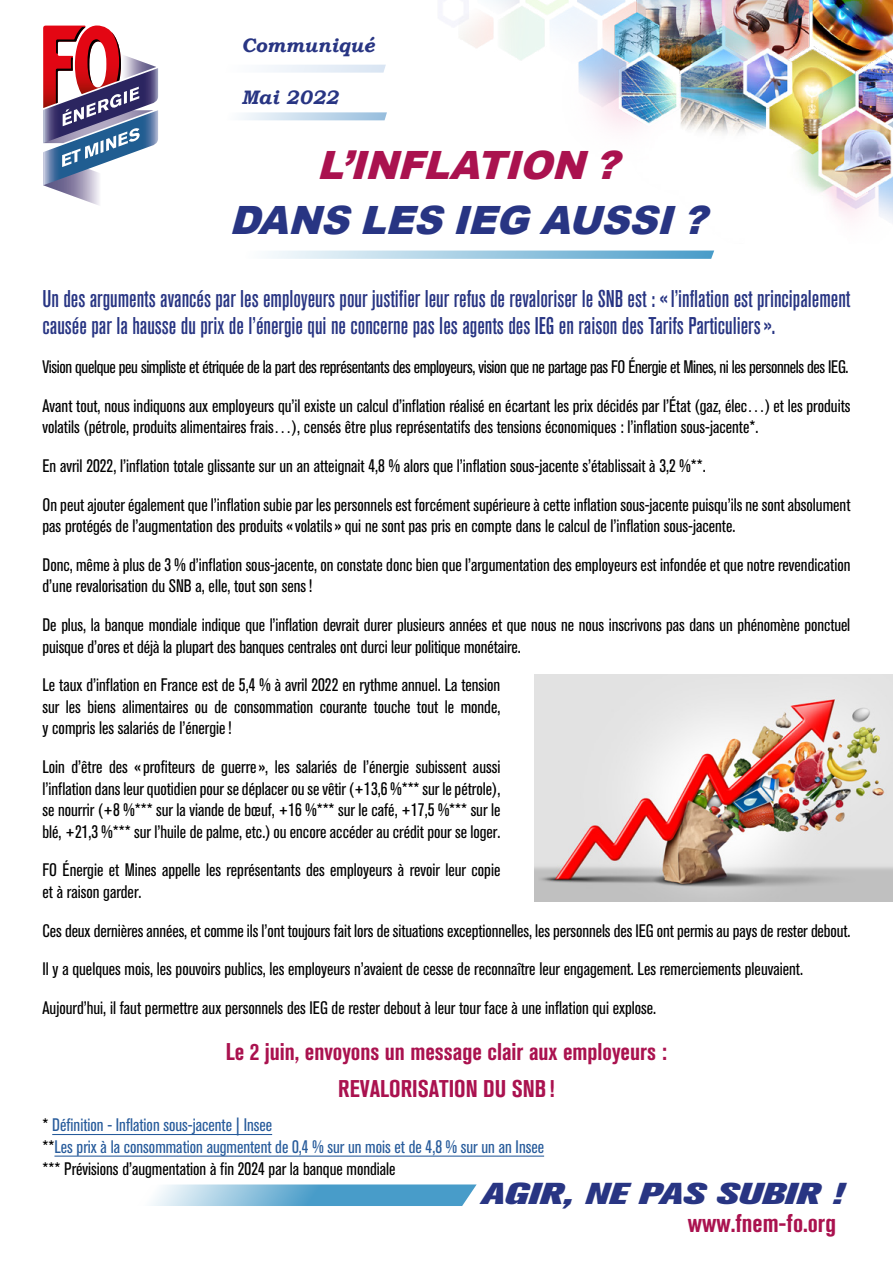
<style>
.page{position:relative;width:893px;height:1263px;background:#fff}
.page>*{position:absolute;margin:0;border:0;box-sizing:border-box;transform-origin:0 0}
.t1{font:italic 900 39px "Arial";color:#283583}
.t2{font:italic 900 39px "Arial";color:#aa124f}
.t3{font:italic 800 30px "Akzidenz Grotesk BQ";color:#283583;scale:1.4 1}
.t4{font:700 condensed 25.5px "Akzidenz Grotesk BQ";color:#aa124f}
.t5{font:24px/27.3px "Akzidenz Grotesk BQ Md Cnd Alt";color:#283583}
.t6{font:700 condensed 24px "Akzidenz Grotesk BQ";color:#aa124f}
.t7{font:italic 700 19.5px "Bookman Old Style";color:#283583}
.t8{font:condensed 18px/21.6px "Akzidenz Grotesk BQ";color:#000}
.t9{font:condensed 18px "Akzidenz Grotesk BQ";letter-spacing:-.02em;color:#000}
.t10{font:condensed 18px "Akzidenz Grotesk BQ";color:#275b9b}
.s1{color:#000}
</style>
<div class="page">
<svg style="left:151px;top:1184px;width:326px;height:22px;background:#7cb8d8"></svg>
<img style="left:93px;top:0;width:800px;height:223px">
<svg style="left:43px;top:26px;width:115px;height:180px"></svg>
<svg style="left:225px;top:65px;width:161px;height:8px"></svg>
<svg style="left:225px;top:112px;width:162px;height:8px"></svg>
<svg style="left:268px;top:251px;width:446px;height:8px;background:#a0cbe2"></svg>
<hr style="left:52px;top:1134px;width:220px;height:1px;background:#275b9b">
<hr style="left:54px;top:1155px;width:490px;height:2px;background:#275b9b">
<img style="left:534px;top:674px;width:359px;height:227px">
<p class="t7" style="left:241px;top:31px;width:134px">Communiqué</p>
<p class="t7" style="left:241px;top:83px;width:99px">Mai 2022</p>
<p class="t2" style="left:317px;top:137px;width:318px">L’INFLATION ?</p>
<p class="t1" style="left:229px;top:192px;width:493px">DANSLESIEG AUSSI?</p>
<p class="t5" style="left:43px;top:285px;width:809px">Un des arguments avancés par les employeurs pour justifier leur refus de revaloriser le SNB est : «l’inflation est principalement causée par la hausse du prix de l’énergie qui ne concerne pas les agents des IEG en raison des Tarifs Particuliers».</p>
<p class="t9" style="left:43px;top:357px;width:807px">Vision quelque peu simpliste et étriquée de la part des représentants des employeurs, vision que ne partage pas FO Énergie et Mines, ni les personnels des IEG.</p>
<p class="t8" style="left:43px;top:395px;width:809px">Avant tout, nous indiquons aux employeurs qu’il existe un calcul d’inflation réalisé en écartant les prix décidés par l’État (gaz, élec…) et les produits volatils (pétrole, produits alimentaires frais…), censés être plus représentatifs des tensions économiques : l’inflation sous-jacente*.</p>
<p class="t8" style="left:43px;top:455px;width:665px">En avril 2022, l’inflation totale glissante sur un an atteignait 4,8 % alors que l’inflation sous-jacente s’établissait à 3,2 %**.</p>
<p class="t8" style="left:43px;top:494px;width:809px">On peut ajouter également que l’inflation subie par les personnels est forcément supérieure à cette inflation sous-jacente puisqu’ils ne sont absolument pas protégés de l’augmentation des produits «volatils» qui ne sont pas pris en compte dans le calcul de l’inflation sous-jacente.</p>
<p class="t8" style="left:43px;top:554px;width:809px">Donc, même à plus de 3 % d’inflation sous-jacente, on constate donc bien que l’argumentation des employeurs est infondée et que notre revendication d’une revalorisation du SNB a, elle, tout son sens!</p>
<p class="t8" style="left:43px;top:614px;width:809px">De plus, la banque mondiale indique que l’inflation devrait durer plusieurs années et que nous ne nous inscrivons pas dans un phénomène ponctuel puisque d’ores et déjà la plupart des banques centrales ont durci leur politique monétaire.</p>
<p class="t8" style="left:43px;top:674px;width:459px;text-align:justify">Le taux d’inflation en France est de 5,4 % à avril 2022 en rythme annuel. La tension sur les biens alimentaires ou de consommation courante touche tout le monde, y compris les salariés de l’énergie!</p>
<p class="t8" style="left:43px;top:756px;width:459px;text-align:justify">Loin d’être des «profiteurs de guerre», les salariés de l’énergie subissent aussi l’inflation dans leur quotidien pour se déplacer ou se vêtir (+13,6 %*** sur le pétrole), se nourrir (+8 %*** sur la viande de bœuf, +16 %*** sur le café, +17,5 %*** sur le blé, +21,3 %*** sur l’huile de palme, etc.) ou encore accéder au crédit pour se loger.</p>
<p class="t8" style="left:43px;top:860px;width:459px">FO Énergie et Mines appelle les représentants des employeurs à revoir leur copie et à raison garder.</p>
<p class="t8" style="left:43px;top:920px;width:809px">Ces deux dernières années, et comme ils l’ont toujours fait lors de situations exceptionnelles, les personnels des IEG ont permis au pays de rester debout.</p>
<p class="t8" style="left:43px;top:958px;width:762px">Il y a quelques mois, les pouvoirs publics, les employeurs n’avaient de cesse de reconnaître leur engagement. Les remerciements pleuvaient.</p>
<p class="t8" style="left:43px;top:997px;width:615px">Aujourd’hui, il faut permettre aux personnels des IEG de rester debout à leur tour face à une inflation qui explose.</p>
<p class="t6" style="left:226px;top:1037px;width:443px">Le 2 juin, envoyons un message clair aux employeurs :</p>
<p class="t6" style="left:338px;top:1075px;width:218px">REVALORISATION DU SNB !</p>
<p class="t10" style="left:43px;top:1115px;width:231px"><span class="s1">*</span> Définition - Inflation sous-jacente | Insee</p>
<p class="t10" style="left:43px;top:1136px;width:503px"><span class="s1">**</span>Les prix à la consommation augmentent de 0,4 % sur un mois et de 4,8 % sur un an Insee</p>
<p class="t8" style="left:43px;top:1158px;width:355px">*** Prévisions d’augmentation à fin 2024 par la banque mondiale</p>
<h2 class="t3" style="left:481px;top:1176px;width:260px">AGIR, NE PAS SUBIR !</h2>
<h3 class="t4" style="left:688px;top:1209px;width:150px">www.fnem-fo.org</h3>
</div>
